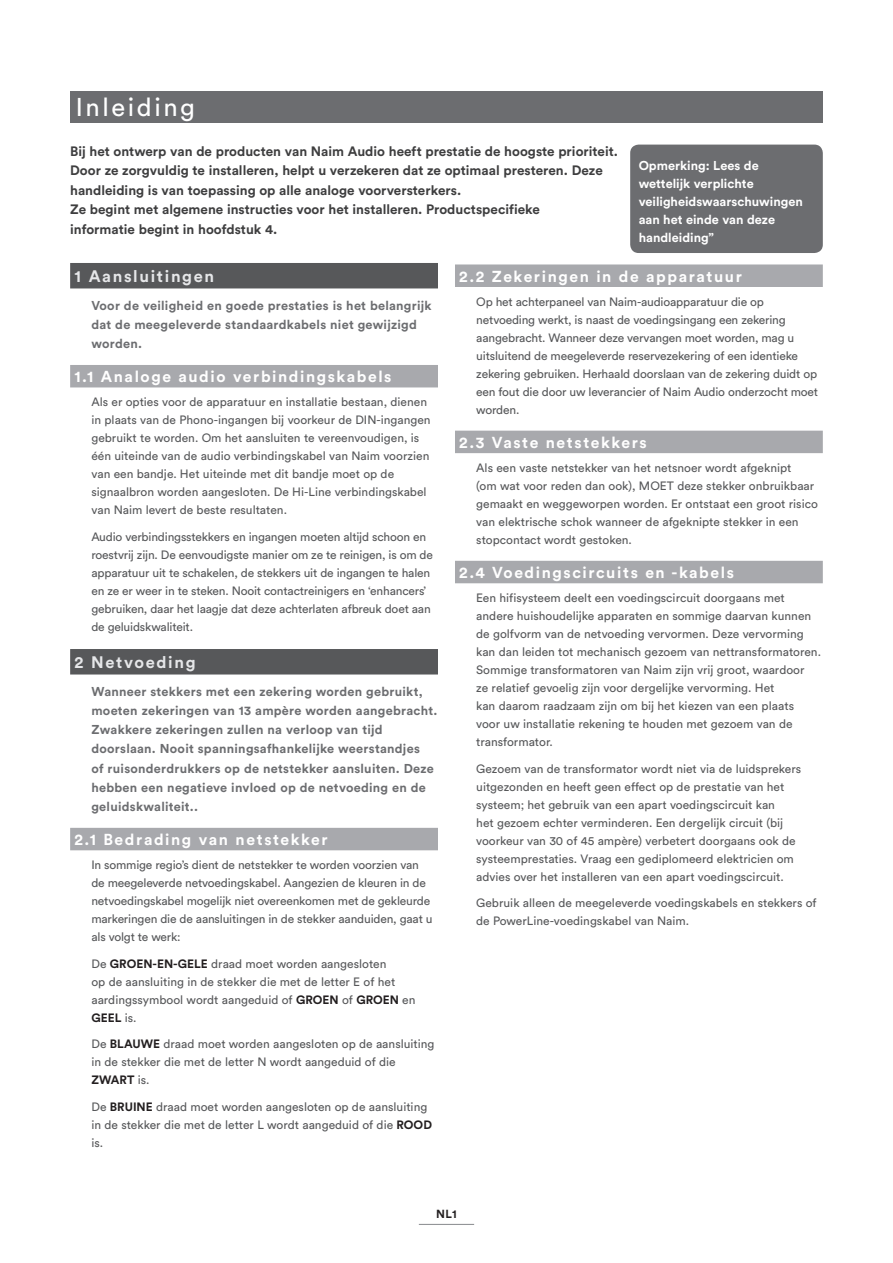
<style>
.page{position:relative;width:893px;height:1263px;background:#fff}
.page>*{position:absolute;margin:0;border:0;box-sizing:border-box;transform-origin:0 0}
.Banner{font:25.5px "Circular Std";letter-spacing:.1em;color:#fff}
.Bold_headers{font:700 16.5px "Circular Std";letter-spacing:.1em;color:#e6e7e9}
.Second_Section_Head{font:700 15.75px "Circular Std";letter-spacing:.1em;color:#fff}
.Main_Intro{font:700 13.5px/19.5px "Circular Std";color:#3e3e3f}
.Intro_Sub_Head{font:700 12.75px/19.2px "Circular Std";letter-spacing:.02em;color:#6c6d70}
.Intro_Text{font:700 12.75px/18px "Circular Std";color:#fff}
._2nd_Para{font:12px/18px "Circular Std";color:#57585a}
.t1{font:700 11.7px "Circular Std";color:#231f20}
.s1{font-weight:700;color:#231f20}
</style>
<div class="page">
<hr style="left:419px;top:1224px;width:55px;height:1px;background:#939598">
<div style="left:70px;top:91px;width:753px;height:32px;background:#6c6d70"></div>
<div style="left:70px;top:263px;width:368px;height:25px;background:#57585a"></div>
<div style="left:70px;top:365px;width:368px;height:22px;background:#a8a9ad"></div>
<div style="left:70px;top:649px;width:368px;height:25px;background:#57585a"></div>
<div style="left:70px;top:828px;width:368px;height:22px;background:#a8a9ad"></div>
<div style="left:455px;top:264px;width:368px;height:23px;background:#a8a9ad"></div>
<div style="left:455px;top:431px;width:368px;height:22px;background:#a8a9ad"></div>
<div style="left:455px;top:561px;width:368px;height:22px;background:#a8a9ad"></div>
<div style="left:630px;top:145px;width:193px;height:108px;background:#6c6d70;border-radius:9px"></div>
<p class="Banner" style="left:76px;top:92px;width:121px">Inleiding</p>
<p class="Main_Intro" style="left:70px;top:141px;width:549px">Bij het ontwerp van de producten van Naim Audio heeft prestatie de hoogste prioriteit.<br>Door ze zorgvuldig te installeren, helpt u verzekeren dat ze optimaal presteren. Deze handleiding is van toepassing op alle analoge voorversterkers.<br>Ze begint met algemene instructies voor het installeren. Productspecifieke<br>informatie begint in hoofdstuk 4.</p>
<p class="Intro_Text" style="left:639px;top:156px;width:166px">Opmerking: Lees de wettelijk verplichte veiligheidswaarschuwingen aan het einde van deze handleiding”</p>
<p class="Bold_headers" style="left:74px;top:266px;width:141px">1 Aansluitingen</p>
<p class="Intro_Sub_Head" style="left:91px;top:295px;width:342px">Voor de veiligheid en goede prestaties is het belangrijk dat de meegeleverde standaardkabels niet gewijzigd worden.</p>
<p class="Second_Section_Head" style="left:74px;top:366px;width:319px">1.1 Analoge audio verbindingskabels</p>
<p class="_2nd_Para" style="left:91px;top:393px;width:341px">Als er opties voor de apparatuur en installatie bestaan, dienen in plaats van de Phono-ingangen bij voorkeur de DIN-ingangen gebruikt te worden. Om het aansluiten te vereenvoudigen, is één uiteinde van de audio verbindingskabel van Naim voorzien van een bandje. Het uiteinde met dit bandje moet op de signaalbron worden aangesloten. De Hi-Line verbindingskabel van Naim levert de beste resultaten.</p>
<p class="_2nd_Para" style="left:91px;top:527px;width:343px">Audio verbindingsstekkers en ingangen moeten altijd schoon en roestvrij zijn. De eenvoudigste manier om ze te reinigen, is om de apparatuur uit te schakelen, de stekkers uit de ingangen te halen en ze er weer in te steken. Nooit contactreinigers en ‘enhancers’ gebruiken, daar het laagje dat deze achterlaten afbreuk doet aan de geluidskwaliteit.</p>
<p class="Bold_headers" style="left:74px;top:652px;width:123px">2 Netvoeding</p>
<p class="Intro_Sub_Head" style="left:91px;top:681px;width:347px">Wanneer stekkers met een zekering worden gebruikt, moeten zekeringen van 13 ampère worden aangebracht.<br>Zwakkere zekeringen zullen na verloop van tijd doorslaan. Nooit spanningsafhankelijke weerstandjes<br>of ruisonderdrukkers op de netstekker aansluiten. Deze hebben een negatieve invloed op de netvoeding en de geluidskwaliteit..</p>
<p class="Second_Section_Head" style="left:74px;top:829px;width:255px">2.1 Bedrading van netstekker</p>
<p class="_2nd_Para" style="left:91px;top:856px;width:343px">In sommige regio’s dient de netstekker te worden voorzien van de meegeleverde netvoedingskabel. Aangezien de kleuren in de netvoedingskabel mogelijk niet overeenkomen met de gekleurde markeringen die de aansluitingen in de stekker aanduiden, gaat u als volgt te werk:</p>
<p class="_2nd_Para" style="left:91px;top:954px;width:326px">De <span class="s1">GROEN-EN-GELE</span> draad moet worden aangesloten<br>op de aansluiting in de stekker die met de letter E of het aardingssymbool wordt aangeduid of <span class="s1">GROEN</span> of <span class="s1">GROEN</span> en <span class="s1">GEEL</span> is.</p>
<p class="_2nd_Para" style="left:91px;top:1035px;width:345px">De <span class="s1">BLAUWE</span> draad moet worden aangesloten op de aansluiting in de stekker die met de letter N wordt aangeduid of die<br><span class="s1">ZWART</span> is.</p>
<p class="_2nd_Para" style="left:91px;top:1097px;width:342px">De <span class="s1">BRUINE</span> draad moet worden aangesloten op de aansluiting in de stekker die met de letter L wordt aangeduid of die <span class="s1">ROOD </span>is.</p>
<p class="Second_Section_Head" style="left:459px;top:266px;width:284px">2.2 Zekeringen in de apparatuur</p>
<p class="_2nd_Para" style="left:476px;top:292px;width:343px">Op het achterpaneel van Naim-audioapparatuur die op netvoeding werkt, is naast de voedingsingang een zekering aangebracht. Wanneer deze vervangen moet worden, mag u uitsluitend de meegeleverde reservezekering of een identieke zekering gebruiken. Herhaald doorslaan van de zekering duidt op een fout die door uw leverancier of Naim Audio onderzocht moet worden.</p>
<p class="Second_Section_Head" style="left:459px;top:432px;width:189px">2.3 Vaste netstekkers</p>
<p class="_2nd_Para" style="left:476px;top:459px;width:343px">Als een vaste netstekker van het netsnoer wordt afgeknipt<br>(om wat voor reden dan ook), MOET deze stekker onbruikbaar gemaakt en weggeworpen worden. Er ontstaat een groot risico van elektrische schok wanneer de afgeknipte stekker in een stopcontact wordt gestoken.</p>
<p class="Second_Section_Head" style="left:459px;top:562px;width:276px">2.4 Voedingscircuits en -kabels</p>
<p class="_2nd_Para" style="left:476px;top:589px;width:346px">Een hifisysteem deelt een voedingscircuit doorgaans met andere huishoudelijke apparaten en sommige daarvan kunnen de golfvorm van de netvoeding vervormen. Deze vervorming kan dan leiden tot mechanisch gezoem van nettransformatoren.<br>Sommige transformatoren van Naim zijn vrij groot, waardoor<br>ze relatief gevoelig zijn voor dergelijke vervorming. Het<br>kan daarom raadzaam zijn om bij het kiezen van een plaats voor uw installatie rekening te houden met gezoem van de transformator.</p>
<p class="_2nd_Para" style="left:476px;top:759px;width:326px">Gezoem van de transformator wordt niet via de luidsprekers uitgezonden en heeft geen effect op de prestatie van het systeem; het gebruik van een apart voedingscircuit kan<br>het gezoem echter verminderen. Een dergelijk circuit (bij voorkeur van 30 of 45 ampère) verbetert doorgaans ook de systeemprestaties. Vraag een gediplomeerd elektricien om advies over het installeren van een apart voedingscircuit.</p>
<p class="_2nd_Para" style="left:476px;top:894px;width:342px">Gebruik alleen de meegeleverde voedingskabels en stekkers of de PowerLine-voedingskabel van Naim.</p>
<p class="t1" style="left:436px;top:1207px;width:22px">Nl1</p>
</div>
